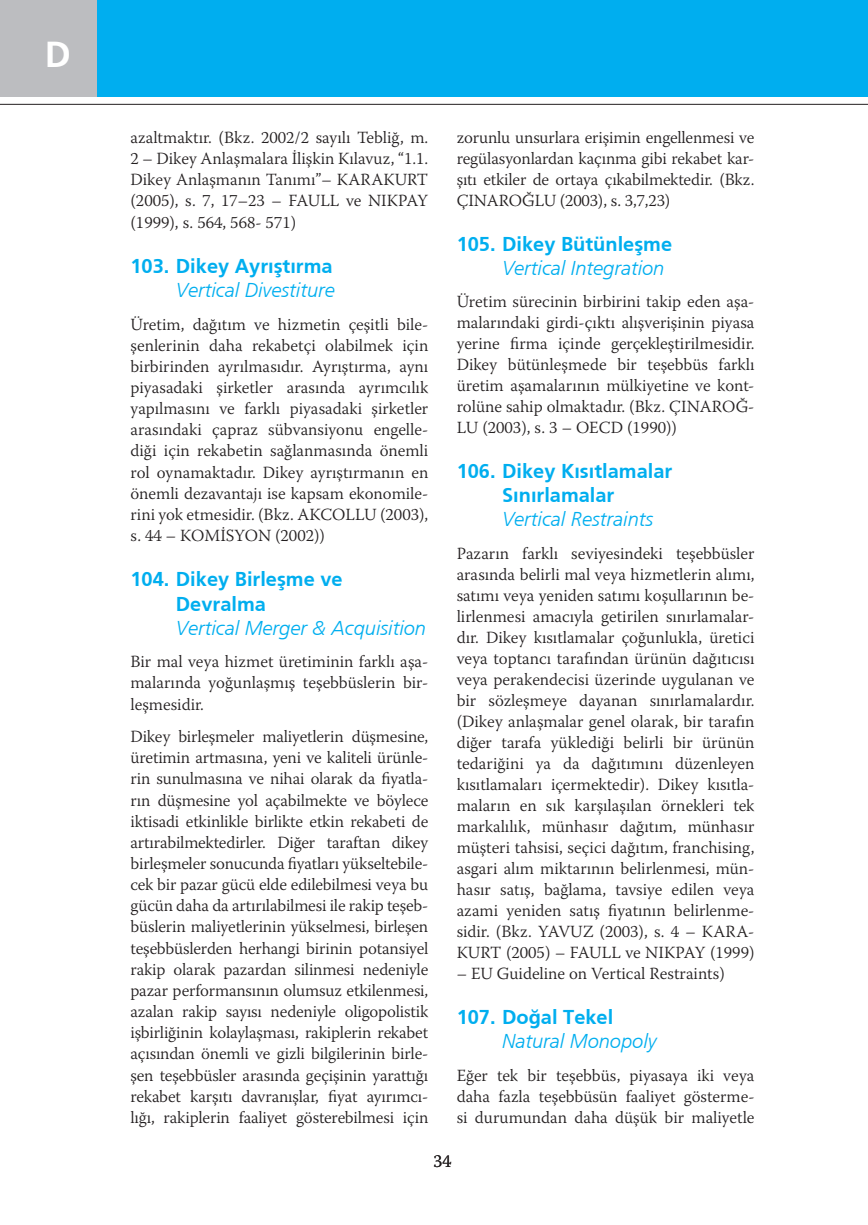
<style>
.page{position:relative;width:868px;height:1225px;background:#fff}
.page>*{position:absolute;margin:0;border:0;box-sizing:border-box;transform-origin:0 0}
.t1{font:700 36px "Frutiger";color:#fff}
.t2{font:700 20px/24.2px "Frutiger";color:#00aeef}
.t3{font:italic 300 20px "Frutiger";color:#00aeef}
.t4{font:300 18px "Warnock Pro";color:#231f20}
.t5{font:300 17px/21.2px "Warnock Pro";color:#231f20;text-align:justify}
</style>
<div class="page">
<hr style="left:867px;top:0;width:1px;height:96px;background:#00aeef">
<hr style="left:0;top:104px;width:867px;height:1px;background:#231f20">
<div style="left:0;top:0;width:867px;height:96px;background:#00aeef"></div>
<div style="left:0;top:0;width:96px;height:96px;background:#bcbdc0"></div>
<h1 class="t1" style="left:45px;top:33px;width:27px">D</h1>
<p class="t5" style="left:130px;top:126px;width:299px">azaltmaktır. (Bkz. 2002/2 sayılı Tebliğ, m.<br>2 – Dikey Anlaşmalara İlişkin Kılavuz, “1.1.<br>Dikey Anlaşmanın Tanımı”– KARAKURT (2005), s. 7, 17–23 – FAULL ve NIKPAY (1999), s. 564, 568- 571)</p>
<p class="t2" style="left:130px;top:254px;width:204px">103. Dikey Ayrıştırma</p>
<p class="t3" style="left:176px;top:279px;width:160px">Vertical Divestiture</p>
<p class="t5" style="left:130px;top:313px;width:299px">Üretim, dağıtım ve hizmetin çeşitli bile&shy;şenlerinin daha rekabetçi olabilmek için birbirinden ayrılmasıdır. Ayrıştırma, aynı piyasadaki şirketler arasında ayrımcılık yapılmasını ve farklı piyasadaki şirketler arasındaki çapraz sübvansiyonu engelle&shy;diği için rekabetin sağlanmasında önemli rol oynamaktadır. Dikey ayrıştırmanın en önemli dezavantajı ise kapsam ekonomile&shy;rini yok etmesidir. (Bkz. AKCOLLU (2003), s. 44 – KOMİSYON (2002))</p>
<p class="t2" style="left:176px;top:567px;width:168px;text-indent:-45px">104. Dikey Birleşme ve<br>Devralma</p>
<p class="t3" style="left:176px;top:616px;width:251px">Vertical Merger &amp; Acquisition</p>
<p class="t5" style="left:130px;top:651px;width:299px">Bir mal veya hizmet üretiminin farklı aşa&shy;malarında yoğunlaşmış teşebbüslerin bir&shy;leşmesidir.</p>
<p class="t5" style="left:130px;top:725px;width:299px">Dikey birleşmeler maliyetlerin düşmesine, üretimin artmasına, yeni ve kaliteli ürünle&shy;rin sunulmasına ve nihai olarak da fiyatla&shy;rın düşmesine yol açabilmekte ve böylece iktisadi etkinlikle birlikte etkin rekabeti de artırabilmektedirler. Diğer taraftan dikey birleşmeler sonucunda fiyatları yükseltebile&shy;cek bir pazar gücü elde edilebilmesi veya bu gücün daha da artırılabilmesi ile rakip teşeb&shy;büslerin maliyetlerinin yükselmesi, birleşen teşebbüslerden herhangi birinin potansiyel rakip olarak pazardan silinmesi nedeniyle pazar performansının olumsuz etkilenmesi, azalan rakip sayısı nedeniyle oligopolistik işbirliğinin kolaylaşması, rakiplerin rekabet açısından önemli ve gizli bilgilerinin birle&shy;şen teşebbüsler arasında geçişinin yarattığı rekabet karşıtı davranışlar, fiyat ayırımcı&shy;lığı, rakiplerin faaliyet gösterebilmesi için</p>
<p class="t5" style="left:456px;top:126px;width:299px">zorunlu unsurlara erişimin engellenmesi ve regülasyonlardan kaçınma gibi rekabet kar&shy;şıtı etkiler de ortaya çıkabilmektedir. (Bkz.<br>ÇINAROĞLU (2003), s. 3,7,23)</p>
<p class="t2" style="left:456px;top:231px;width:217px">105. Dikey Bütünleşme</p>
<p class="t3" style="left:502px;top:256px;width:164px">Vertical Integration</p>
<p class="t5" style="left:456px;top:290px;width:299px">Üretim sürecinin birbirini takip eden aşa&shy;malarındaki girdi-çıktı alışverişinin piyasa yerine firma içinde gerçekleştirilmesidir.<br>Dikey bütünleşmede bir teşebbüs farklı üretim aşamalarının mülkiyetine ve kont&shy;rolüne sahip olmaktadır. (Bkz. ÇINAROĞ-LU (2003), s. 3 – OECD (1990))</p>
<p class="t2" style="left:502px;top:459px;width:172px;text-indent:-45px">106. Dikey Kısıtlamalar<br>Sınırlamalar</p>
<p class="t3" style="left:502px;top:508px;width:153px">Vertical Restraints</p>
<p class="t5" style="left:456px;top:542px;width:299px">Pazarın farklı seviyesindeki teşebbüsler arasında belirli mal veya hizmetlerin alımı, satımı veya yeniden satımı koşullarının be&shy;lirlenmesi amacıyla getirilen sınırlamalar&shy;dır. Dikey kısıtlamalar çoğunlukla, üretici veya toptancı tarafından ürünün dağıtıcısı veya perakendecisi üzerinde uygulanan ve bir sözleşmeye dayanan sınırlamalardır. (Dikey anlaşmalar genel olarak, bir tarafın diğer tarafa yüklediği belirli bir ürünün tedariğini ya da dağıtımını düzenleyen kısıtlamaları içermektedir). Dikey kısıtla&shy;maların en sık karşılaşılan örnekleri tek markalılık, münhasır dağıtım, münhasır müşteri tahsisi, seçici dağıtım, franchising, asgari alım miktarının belirlenmesi, mün&shy;hasır satış, bağlama, tavsiye edilen veya azami yeniden satış fiyatının belirlenme&shy;sidir. (Bkz. YAVUZ (2003), s. 4 – KARA-KURT (2005) – FAULL ve NIKPAY (1999)</p>
<p class="t5" style="left:456px;top:963px;width:270px">– EU Guideline on Vertical Restraints)</p>
<p class="t2" style="left:456px;top:1005px;width:158px">107. Doğal Tekel</p>
<p class="t3" style="left:502px;top:1030px;width:156px">Natural Monopoly</p>
<p class="t5" style="left:456px;top:1064px;width:299px">Eğer tek bir teşebbüs, piyasaya iki veya daha fazla teşebbüsün faaliyet gösterme&shy;si durumundan daha düşük bir maliyetle</p>
<p class="t4" style="left:433px;top:1149px;width:19px">34</p>
</div>
